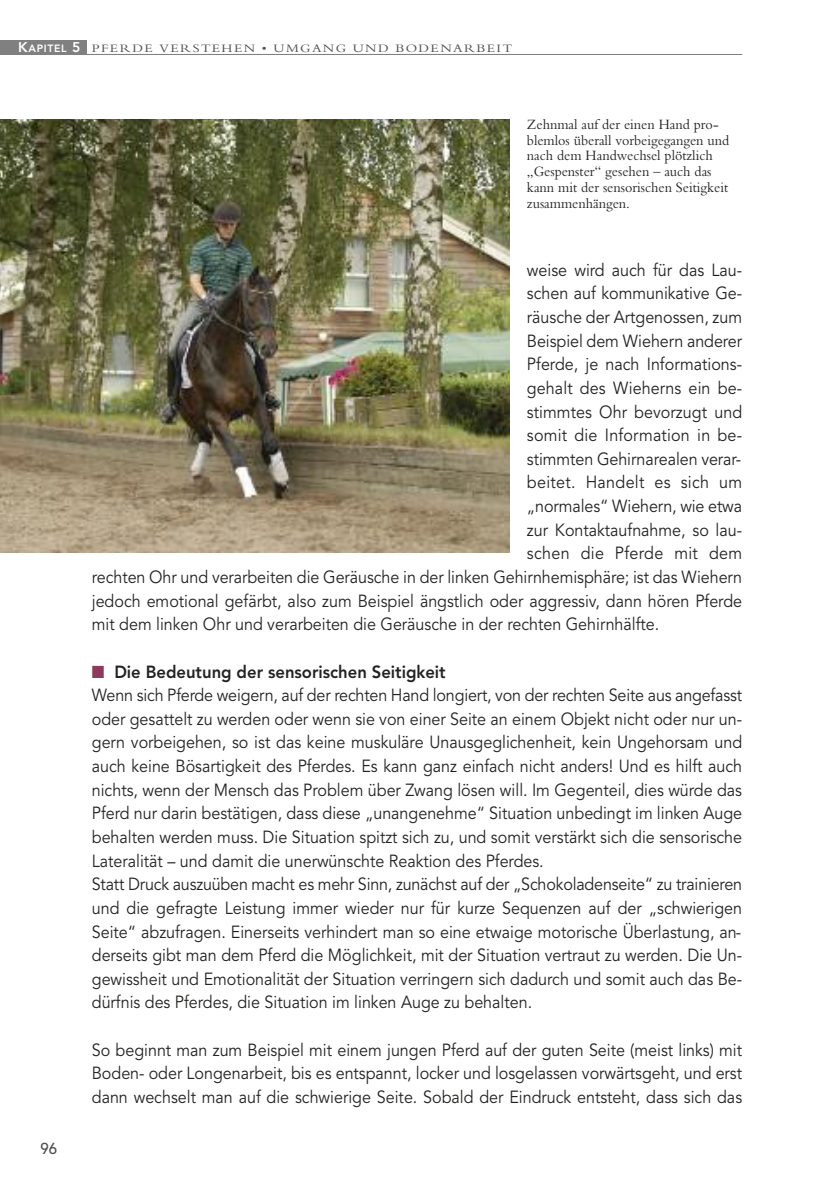
<style>
.page{position:relative;width:834px;height:1191px;background:#fff}
.page>*{position:absolute;margin:0;border:0;box-sizing:border-box;transform-origin:0 0}
.t1{font:17.5px/23.6px "Avenir";color:#222221;scale:.92 1}
.t2{font:17.5px "Avenir";letter-spacing:.02em;color:#222221;scale:.92 1}
.t3{font:500 15.75px "Avenir";color:#4f4f4e;scale:.95 1}
.t4{font:14.88px/15.8px "M Bembo";color:#222221;scale:.95 1}
.t5{font:11.9px "M Bembo";letter-spacing:.1em;color:#4f4f4e;scale:1.18 1}
.t6{font:800 10.5px "Avenir";letter-spacing:.065em;color:#fff}
.s1{font-size:14px}
.s2{color:#8d3b5c}
.s3{font-weight:800}
</style>
<div class="page">
<hr style="left:87px;top:54px;width:655px;height:1px;background:#7b7b7a">
<div style="left:0;top:40px;width:87px;height:15px;background:#808080"></div>
<img style="left:0;top:119px;width:509px;height:433px">
<p class="t6" style="left:18px;top:44px;width:64px"><span class="s1">K</span>APITEL <span class="s1">5</span></p>
<p class="t5" style="left:92px;top:44px;width:357px">PFERDE VERSTEHEN • UMGANG UND BODENARBEIT</p>
<p class="t3" style="left:41px;top:1142px;width:19px">96</p>
<p class="t4" style="left:527px;top:118px;width:214px">Zehnmal auf der einen Hand pro&shy;blemlos überall vorbeigegangen und nach dem Handwechsel plötzlich „Gespenster“ gesehen – auch das kann mit der sensorischen Seitigkeit zusammenhängen.</p>
<p class="t1" style="left:527px;top:259px;width:235px">weise wird auch für das Lau-</p>
<p class="t1" style="left:527px;top:283px;width:235px">schen auf kommunikative Ge-</p>
<p class="t1" style="left:527px;top:307px;width:235px">räusche der Artgenossen, zum</p>
<p class="t1" style="left:527px;top:330px;width:235px">Beispiel dem Wiehern anderer</p>
<p class="t1" style="left:527px;top:354px;width:235px">Pferde, je nach Informations-</p>
<p class="t1" style="left:527px;top:377px;width:235px">gehalt des Wieherns ein be-</p>
<p class="t1" style="left:527px;top:401px;width:235px">stimmtes Ohr bevorzugt und</p>
<p class="t1" style="left:527px;top:425px;width:235px">somit die Information in be-</p>
<p class="t1" style="left:527px;top:448px;width:234px">stimmten Gehirnarealen verar-</p>
<p class="t2" style="left:527px;top:475px;width:235px">beitet. Handelt es sich um</p>
<p class="t1" style="left:527px;top:496px;width:235px">„normales“ Wiehern, wie etwa</p>
<p class="t1" style="left:527px;top:519px;width:235px">zur Kontaktaufnahme, so lau-</p>
<p class="t2" style="left:527px;top:546px;width:235px">schen die Pferde mit dem</p>
<p class="t1" style="left:92px;top:566px;width:708px">rechten Ohr und verarbeiten die Geräusche in der linken Gehirnhemisphäre; ist das Wiehern</p>
<p class="t1" style="left:92px;top:590px;width:708px">jedoch emotional gefärbt, also zum Beispiel ängstlich oder aggressiv, dann hören Pferde</p>
<p class="t1" style="left:92px;top:614px;width:618px">mit dem linken Ohr und verarbeiten die Geräusche in der rechten Gehirnhälfte.</p>
<p class="t1" style="left:92px;top:661px;width:708px"><span class="s2">■</span> <span class="s3">Die Bedeutung der sensorischen Seitigkeit<br></span>Wenn sich Pferde weigern, auf der rechten Hand longiert, von der rechten Seite aus angefasst oder gesattelt zu werden oder wenn sie von einer Seite an einem Objekt nicht oder nur un&shy;gern vorbeigehen, so ist das keine muskuläre Unausgeglichenheit, kein Ungehorsam und auch keine Bösartigkeit des Pferdes. Es kann ganz einfach nicht anders! Und es hilft auch nichts, wenn der Mensch das Problem über Zwang lösen will. Im Gegenteil, dies würde das Pferd nur darin bestätigen, dass diese „unangenehme“ Situation unbedingt im linken Auge behalten werden muss. Die Situation spitzt sich zu, und somit verstärkt sich die sensorische Lateralität – und damit die unerwünschte Reaktion des Pferdes.<br>Statt Druck auszuüben macht es mehr Sinn, zunächst auf der „Schokoladenseite“ zu trainieren und die gefragte Leistung immer wieder nur für kurze Sequenzen auf der „schwierigen Seite“ abzufragen. Einerseits verhindert man so eine etwaige motorische Überlastung, an&shy;derseits gibt man dem Pferd die Möglichkeit, mit der Situation vertraut zu werden. Die Un&shy;gewissheit und Emotionalität der Situation verringern sich dadurch und somit auch das Be&shy;dürfnis des Pferdes, die Situation im linken Auge zu behalten.</p>
<p class="t1" style="left:92px;top:1039px;width:708px;text-align:justify">So beginnt man zum Beispiel mit einem jungen Pferd auf der guten Seite (meist links) mit Boden- oder Longenarbeit, bis es entspannt, locker und losgelassen vorwärtsgeht, und erst dann wechselt man auf die schwierige Seite. Sobald der Eindruck entsteht, dass sich das</p>
</div>
